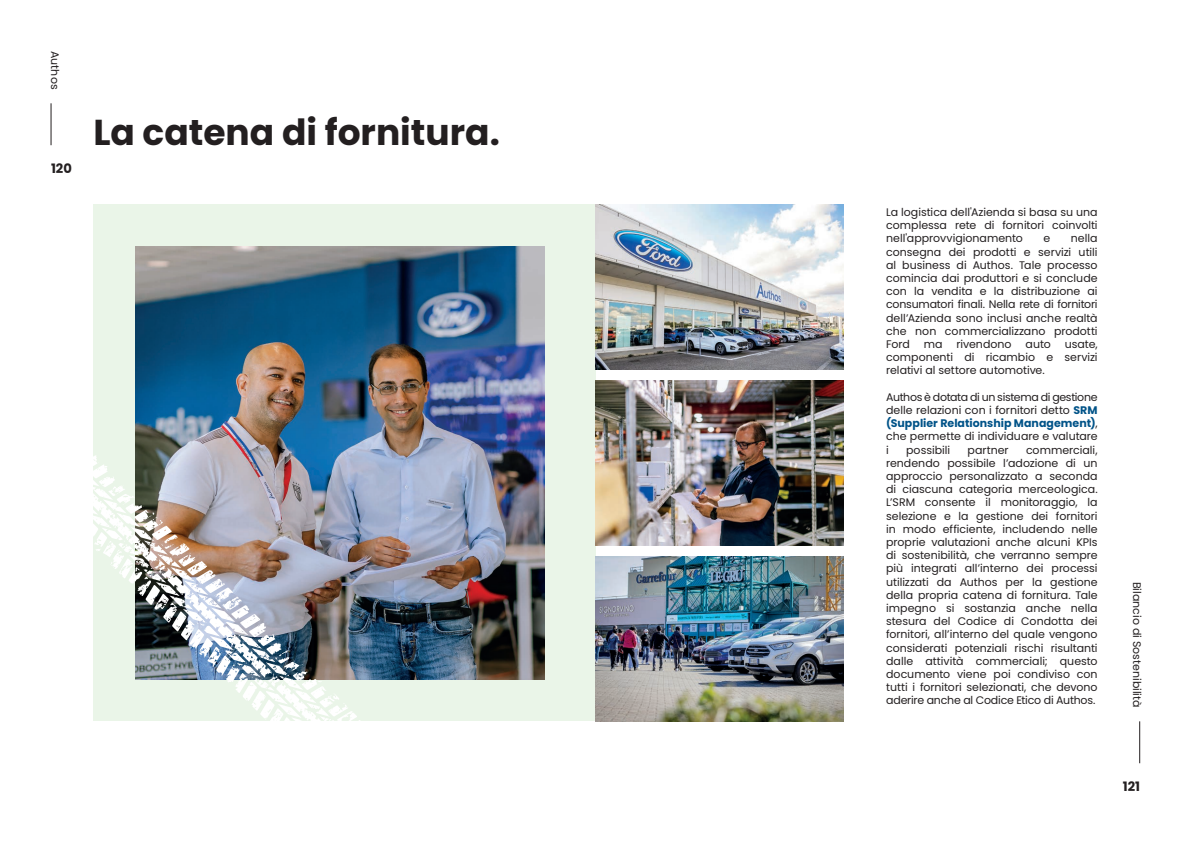
<style>
.page{position:relative;width:1191px;height:842px;background:#fff}
.page>*{position:absolute;margin:0;border:0;box-sizing:border-box;transform-origin:0 0}
.t1{font:700 36px "Poppins";color:#231f20}
.t2{font:700 13px "Poppins";color:#231f20}
.t3{font:11px/13.2px "Poppins";color:#231f20;text-align:justify}
.s1{font-weight:700;color:#015388}
</style>
<div class="page">
<div style="left:93px;top:204px;width:502px;height:517px;background:#eaf5e8"></div>
<img style="left:136px;top:246px;width:408px;height:433px">
<img style="left:595px;top:380px;width:248px;height:165px">
<img style="left:595px;top:204px;width:248px;height:165px">
<img style="left:595px;top:556px;width:248px;height:165px">
<hr style="left:51px;top:103px;width:1px;height:42px;background:#231f20">
<hr style="left:1139px;top:721px;width:1px;height:42px;background:#231f20">
<img style="left:93px;top:438px;width:273px;height:283px">
<p class="t3" style="left:61px;top:51px;width:40px;rotate:90deg">Authos</p>
<p class="t2" style="left:51px;top:161px;width:22px">120</p>
<h1 class="t1" style="left:93px;top:112px;width:408px">La catena di fornitura.</h1>
<p class="t3" style="left:886px;top:206px;width:213px">La logistica dell'Azienda si basa su una complessa rete di fornitori coinvolti nell'approvvigionamento</p>
<p class="t3" style="left:886px;top:232px;width:213px;text-indent:185px">nella consegna dei prodotti e servizi utili al business di Authos. Tale processo comincia dai produttori e si conclude con la vendita e la distribuzione ai consumatori finali. Nella rete di fornitori dell’Azienda sono inclusi anche realtà che non commercializzano prodotti Ford</p>
<p class="t3" style="left:1043px;top:232px;width:8px">e</p>
<p class="t3" style="left:923px;top:338px;width:20px">ma</p>
<p class="t3" style="left:956px;top:338px;width:57px">rivendono</p>
<p class="t3" style="left:1025px;top:338px;width:27px">auto</p>
<p class="t3" style="left:886px;top:338px;width:213px;text-indent:178px">usate, componenti di ricambio e servizi relativi al settore automotive.</p>
<p class="t3" style="left:886px;top:390px;width:213px">Authos è dotata di un sistema di gestione delle relazioni con i fornitori detto <span class="s1">SRM (Supplier Relationship Management)</span>, che permette di individuare e valutare i</p>
<p class="t3" style="left:886px;top:443px;width:213px;text-indent:140px">commerciali, rendendo possibile l’adozione di un approccio personalizzato a seconda di ciascuna categoria merceologica.<br>L’SRM consente il monitoraggio, la selezione e la gestione dei fornitori in modo efficiente, includendo nelle proprie valutazioni anche alcuni KPIs di sostenibilità, che verranno sempre più integrati all’interno dei processi utilizzati da Authos per la gestione della propria catena di fornitura. Tale impegno si sostanzia anche nella stesura del Codice di Condotta dei fornitori, all’interno del quale vengono considerati potenziali rischi risultanti dalle attività commerciali; questo documento viene poi condiviso con tutti i fornitori selezionati, che devono aderire anche al Codice Etico di Authos.</p>
<p class="t3" style="left:906px;top:443px;width:46px">possibili</p>
<p class="t3" style="left:967px;top:443px;width:43px">partner</p>
<p class="t3" style="left:1143px;top:582px;width:127px;rotate:90deg">Bilancio di Sostenibilità</p>
<p class="t2" style="left:1123px;top:779px;width:19px">121</p>
</div>
